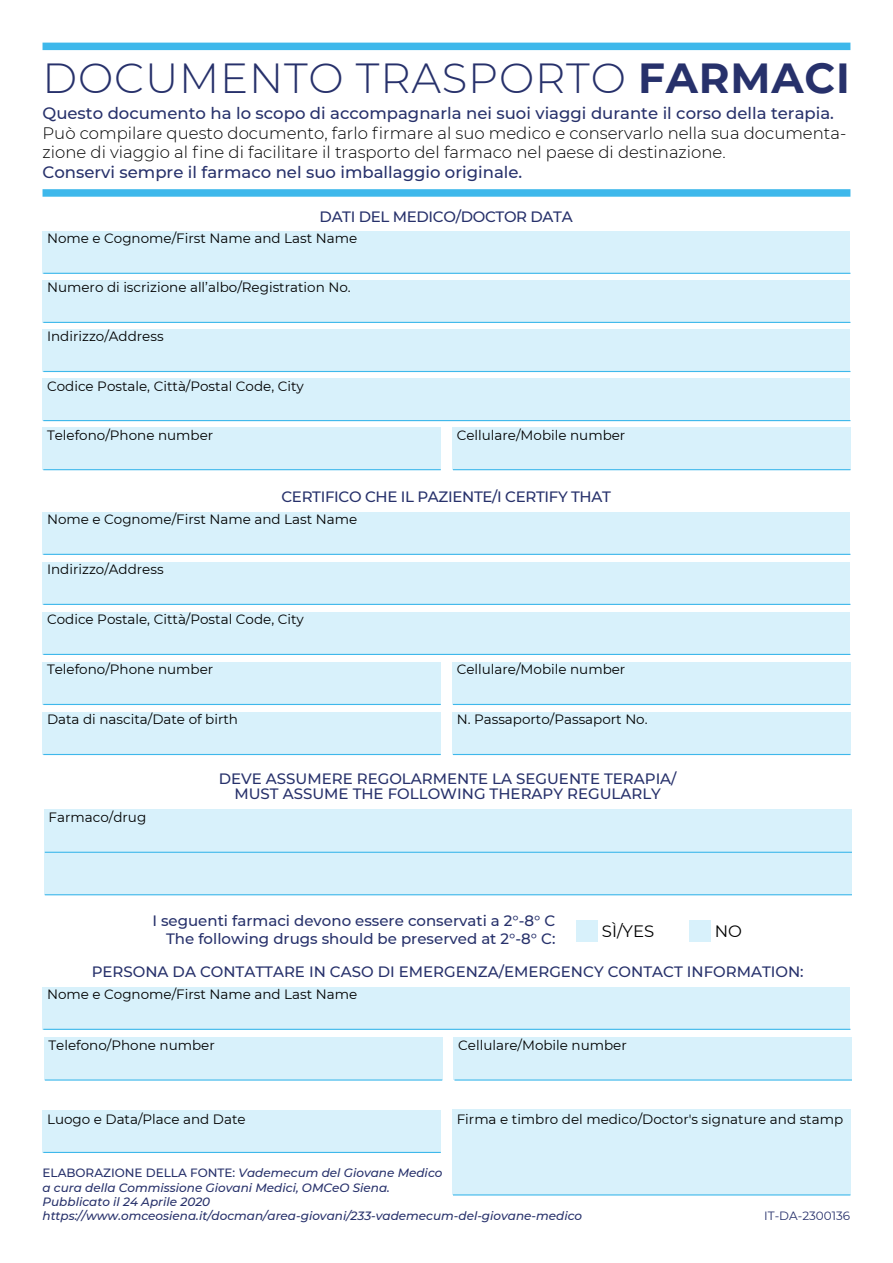
<style>
.page{position:relative;width:893px;height:1263px;background:#fff}
.page>*{position:absolute;margin:0;border:0;box-sizing:border-box;transform-origin:0 0}
.t1{font:300 42px "Montserrat";letter-spacing:.02em;color:#27316b}
.t2{font:300 16.5px/19.8px "Montserrat";color:#000}
.t3{font:500 16.5px "Montserrat";color:#27316b}
.t4{font:16.5px "Montserrat";color:#000}
.t5{font:500 15px/15px "Montserrat";color:#27316b;text-align:center}
.t6{font:500 15px "Montserrat";letter-spacing:-.02em;color:#27316b}
.t7{font:13.5px "Montserrat";color:#000}
.t8{font:italic 500 12px/14.4px "Montserrat";color:#27316b}
.t9{font:12px "Montserrat";color:#27316b}
.s1{font-weight:700}
.s2{font-style:normal}
</style>
<div class="page">
<div style="left:44px;top:810px;width:808px;height:85px;background:#d8f1fb"></div>
<hr style="left:45px;top:852px;width:807px;height:1px;background:#3eb8eb">
<hr style="left:45px;top:894px;width:807px;height:1px;background:#3eb8eb">
<div style="left:43px;top:43px;width:807px;height:7px;background:#3eb8eb"></div>
<div style="left:43px;top:189px;width:807px;height:8px;background:#3eb8eb"></div>
<div style="left:43px;top:231px;width:807px;height:42px;background:#d8f1fb"></div>
<hr style="left:43px;top:273px;width:807px;height:1px;background:#3eb8eb">
<div style="left:43px;top:280px;width:807px;height:42px;background:#d8f1fb"></div>
<hr style="left:43px;top:322px;width:807px;height:1px;background:#3eb8eb">
<div style="left:43px;top:329px;width:807px;height:42px;background:#d8f1fb"></div>
<hr style="left:43px;top:371px;width:807px;height:1px;background:#3eb8eb">
<div style="left:43px;top:378px;width:807px;height:43px;background:#d8f1fb"></div>
<hr style="left:43px;top:420px;width:807px;height:1px;background:#3eb8eb">
<div style="left:43px;top:427px;width:398px;height:43px;background:#d8f1fb"></div>
<hr style="left:43px;top:469px;width:398px;height:1px;background:#3eb8eb">
<div style="left:452px;top:427px;width:398px;height:43px;background:#d8f1fb"></div>
<hr style="left:453px;top:469px;width:397px;height:1px;background:#3eb8eb">
<div style="left:44px;top:1037px;width:398px;height:43px;background:#d8f1fb"></div>
<hr style="left:45px;top:1079px;width:397px;height:1px;background:#3eb8eb">
<div style="left:454px;top:1037px;width:398px;height:43px;background:#d8f1fb"></div>
<hr style="left:454px;top:1079px;width:398px;height:1px;background:#3eb8eb">
<div style="left:43px;top:1110px;width:398px;height:42px;background:#d8f1fb"></div>
<hr style="left:43px;top:1152px;width:398px;height:1px;background:#3eb8eb">
<div style="left:452px;top:1110px;width:398px;height:85px;background:#d8f1fb"></div>
<hr style="left:453px;top:1194px;width:397px;height:1px;background:#3eb8eb">
<div style="left:43px;top:512px;width:807px;height:42px;background:#d8f1fb"></div>
<hr style="left:43px;top:554px;width:807px;height:1px;background:#3eb8eb">
<div style="left:43px;top:987px;width:807px;height:42px;background:#d8f1fb"></div>
<hr style="left:43px;top:1029px;width:807px;height:1px;background:#3eb8eb">
<div style="left:43px;top:562px;width:807px;height:42px;background:#d8f1fb"></div>
<hr style="left:43px;top:604px;width:807px;height:1px;background:#3eb8eb">
<div style="left:43px;top:612px;width:807px;height:42px;background:#d8f1fb"></div>
<hr style="left:43px;top:654px;width:807px;height:1px;background:#3eb8eb">
<div style="left:43px;top:712px;width:398px;height:42px;background:#d8f1fb"></div>
<div style="left:452px;top:712px;width:398px;height:42px;background:#d8f1fb"></div>
<hr style="left:43px;top:754px;width:398px;height:1px;background:#3eb8eb">
<hr style="left:453px;top:754px;width:397px;height:1px;background:#3eb8eb">
<div style="left:43px;top:662px;width:398px;height:42px;background:#d8f1fb"></div>
<hr style="left:43px;top:704px;width:398px;height:1px;background:#3eb8eb">
<div style="left:452px;top:662px;width:398px;height:42px;background:#d8f1fb"></div>
<hr style="left:453px;top:704px;width:397px;height:1px;background:#3eb8eb">
<div style="left:689px;top:920px;width:22px;height:21px;background:#d8f1fb"></div>
<div style="left:576px;top:920px;width:22px;height:21px;background:#d8f1fb"></div>
<h1 class="t1" style="left:43px;top:49px;width:809px">DOCUMENTO TRASPORTO <span class="s1">FARMACI</span></h1>
<p class="t3" style="left:43px;top:101px;width:793px">Questo documento ha lo scopo di accompagnarla nei suoi viaggi durante il corso della terapia.</p>
<p class="t2" style="left:43px;top:122px;width:805px">Può compilare questo documento, farlo firmare al suo medico e conservarlo nella sua documenta&shy;zione di viaggio al fine di facilitare il trasporto del farmaco nel paese di destinazione.</p>
<p class="t3" style="left:43px;top:161px;width:481px">Conservi sempre il farmaco nel suo imballaggio originale.</p>
<p class="t6" style="left:320px;top:207px;width:255px">DATI DEL MEDICO/DOCTOR DATA</p>
<p class="t7" style="left:47px;top:229px;width:312px">Nome e Cognome/First Name and Last Name</p>
<p class="t7" style="left:47px;top:278px;width:305px">Numero di iscrizione all’albo/Registration No.</p>
<p class="t7" style="left:47px;top:327px;width:118px">Indirizzo/Address</p>
<p class="t7" style="left:47px;top:376px;width:258px">Codice Postale, Città/Postal Code, City</p>
<p class="t7" style="left:47px;top:426px;width:168px">Telefono/Phone number</p>
<p class="t7" style="left:457px;top:426px;width:170px">Cellulare/Mobile number</p>
<p class="t6" style="left:281px;top:486px;width:331px">CERTIFICO CHE IL PAZIENTE/I CERTIFY THAT</p>
<p class="t7" style="left:47px;top:510px;width:312px">Nome e Cognome/First Name and Last Name</p>
<p class="t7" style="left:47px;top:560px;width:118px">Indirizzo/Address</p>
<p class="t7" style="left:47px;top:610px;width:258px">Codice Postale, Città/Postal Code, City</p>
<p class="t7" style="left:47px;top:660px;width:168px">Telefono/Phone number</p>
<p class="t7" style="left:457px;top:660px;width:170px">Cellulare/Mobile number</p>
<p class="t7" style="left:47px;top:710px;width:193px">Data di nascita/Date of birth</p>
<p class="t7" style="left:457px;top:710px;width:192px">N. Passaporto/Passaport No.</p>
<p class="t7" style="left:49px;top:808px;width:99px">Farmaco/drug</p>
<p class="t5" style="left:219px;top:771px;width:459px">DEVE ASSUMERE REGOLARMENTE LA SEGUENTE TERAPIA/<br>MUST ASSUME THE FOLLOWING THERAPY REGULARLY</p>
<p class="t5" style="left:152px;top:911px;width:404px;line-height:18px;text-align:right">I seguenti farmaci devono essere conservati a 2°-8° C<br>The following drugs should be preserved at 2°-8° C:</p>
<p class="t4" style="left:602px;top:920px;width:54px">SÌ/YES</p>
<p class="t4" style="left:715px;top:920px;width:29px">NO</p>
<p class="t5" style="left:92px;top:964px;width:713px">PERSONA DA CONTATTARE IN CASO DI EMERGENZA/EMERGENCY CONTACT INFORMATION:</p>
<p class="t7" style="left:47px;top:985px;width:312px">Nome e Cognome/First Name and Last Name</p>
<p class="t7" style="left:49px;top:1036px;width:168px">Telefono/Phone number</p>
<p class="t7" style="left:458px;top:1036px;width:170px">Cellulare/Mobile number</p>
<p class="t7" style="left:47px;top:1110px;width:200px">Luogo e Data/Place and Date</p>
<p class="t7" style="left:457px;top:1110px;width:388px">Firma e timbro del medico/Doctor's signature and stamp</p>
<p class="t8" style="left:43px;top:1165px;width:541px"><span class="s2">ELABORAZIONE DELLA FONTE:</span> Vademecum del Giovane Medico<br>a cura della Commissione Giovani Medici, OMCeO Siena.<br>Pubblicato il 24 Aprile 2020 https://www.omceosiena.it/docman/area-giovani/233-vademecum-del-giovane-medico</p>
<p class="t9" style="left:764px;top:1207px;width:88px">IT-DA-2300136</p>
</div>
